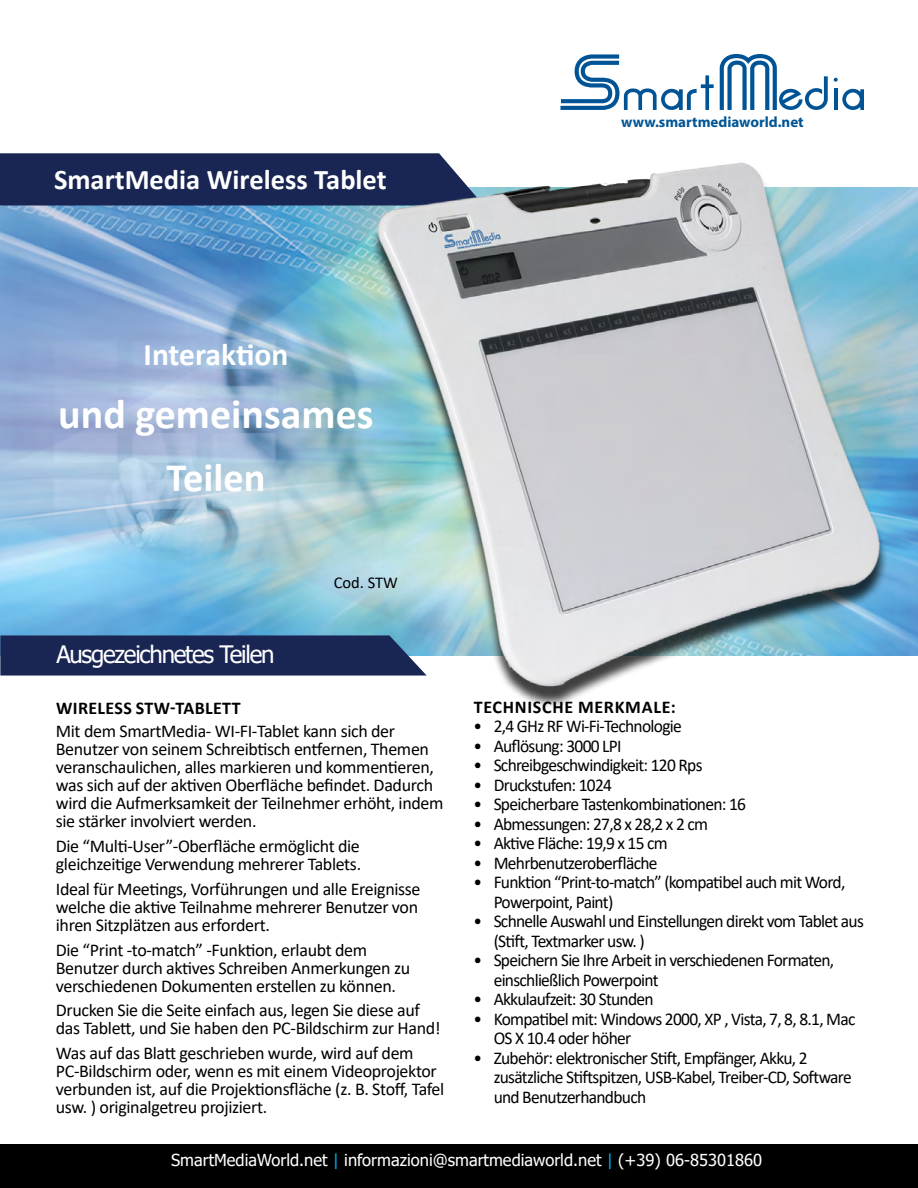
<style>
.page{position:relative;width:918px;height:1188px;background:#fff}
.page>*{position:absolute;margin:0;border:0;box-sizing:border-box;transform-origin:0 0}
.t1{font:700 42px "Calibri";color:#fff}
.t2{font:700 40.5px "Calibri";color:#fff}
.t3{font:700 31.5px "Calibri";letter-spacing:-.005em;color:#fff}
.t4{font:700 28.5px "Calibri";color:#fff}
.t5{font:24px "Tahoma";letter-spacing:-.05em;color:#fff}
.t6{font:18px/18px "Calibri";letter-spacing:-.025em;color:#000}
.t7{font:700 18px "Calibri";letter-spacing:.03em;color:#000}
.t8{font:16.5px "Tahoma";color:#fff}
.t9{font:16.5px "Calibri";color:#000}
.t10{font:700 15px "Myriad Pro";color:#005596}
.s1{color:#00aeef}
</style>
<div class="page">
<div style="left:0;top:1144px;width:918px;height:44px;background:#000"></div>
<svg style="left:842px;top:89px;width:22px;height:21px"></svg>
<svg style="left:720px;top:54px;width:108px;height:56px"></svg>
<hr style="left:834px;top:89px;width:4px;height:21px;background:#005496">
<svg style="left:834px;top:78px;width:4px;height:4px"></svg>
<svg style="left:560px;top:54px;width:154px;height:56px"></svg>
<img style="left:0;top:188px;width:918px;height:467px">
<div style="left:0;top:153px;width:447px;height:52px;background:#192552"></div>
<div style="left:0;top:635px;width:364px;height:41px;background:#192552"></div>
<div style="left:364px;top:169px;width:527px;height:540px;background:#000;opacity:.75"></div>
<img style="left:365px;top:162px;width:533px;height:533px">
<p class="t4" style="left:54px;top:160px;width:334px">SmartMedia Wireless Tablet</p>
<p class="t10" style="left:621px;top:112px;width:184px">www.smartmediaworld.net</p>
<p class="t3" style="left:144px;top:332px;width:146px">Interaktion</p>
<p class="t1" style="left:58px;top:384px;width:317px">und gemeinsames</p>
<p class="t2" style="left:166px;top:448px;width:100px">Teilen</p>
<p class="t5" style="left:56px;top:638px;width:220px">Ausgezeichnetes Teilen</p>
<p class="t9" style="left:334px;top:571px;width:66px">Cod. STW</p>
<p class="t7" style="left:56px;top:695px;width:186px">WIRELESS STW-TABLETT</p>
<p class="t6" style="left:56px;top:722px;width:389px">Mit dem SmartMedia- WI-FI-Tablet kann sich der Benutzer von seinem Schreibtisch entfernen, Themen veranschaulichen, alles markieren und kommentieren, was sich auf der aktiven Oberfläche befindet. Dadurch wird die Aufmerksamkeit der Teilnehmer erhöht, indem sie stärker involviert werden.</p>
<p class="t6" style="left:56px;top:837px;width:307px">Die “Multi-User”-Oberfläche ermöglicht die gleichzeitige Verwendung mehrerer Tablets.</p>
<p class="t6" style="left:56px;top:879px;width:366px">Ideal für Meetings, Vorführungen und alle Ereignisse welche die aktive Teilnahme mehrerer Benutzer von ihren Sitzplätzen aus erfordert.</p>
<p class="t6" style="left:56px;top:940px;width:356px">Die “Print -to-match” -Funktion, erlaubt dem<br>Benutzer durch aktives Schreiben Anmerkungen zu verschiedenen Dokumenten erstellen zu können.</p>
<p class="t6" style="left:56px;top:1001px;width:386px">Drucken Sie die Seite einfach aus, legen Sie diese auf das Tablett, und Sie haben den PC-Bildschirm zur Hand!</p>
<p class="t6" style="left:56px;top:1044px;width:390px">Was auf das Blatt geschrieben wurde, wird auf dem PC-Bildschirm oder, wenn es mit einem Videoprojektor verbunden ist, auf die Projektionsfläche (z. B. Stoff, Tafel usw. ) originalgetreu projiziert.</p>
<p class="t7" style="left:474px;top:694px;width:204px">TECHNISCHE MERKMALE:</p>
<p class="t6" style="left:473px;top:717px;width:210px">• 2,4 GHz RF Wi-Fi-Technologie</p>
<p class="t6" style="left:473px;top:736px;width:150px">• Auflösung: 3000 LPI</p>
<p class="t6" style="left:473px;top:756px;width:231px">• Schreibgeschwindigkeit: 120 Rps</p>
<p class="t6" style="left:473px;top:775px;width:140px">• Druckstufen: 1024</p>
<p class="t6" style="left:473px;top:795px;width:274px">• Speicherbare Tastenkombinationen: 16</p>
<p class="t6" style="left:473px;top:814px;width:236px">• Abmessungen: 27,8 x 28,2 x 2 cm</p>
<p class="t6" style="left:473px;top:834px;width:196px">• Aktive Fläche: 19,9 x 15 cm</p>
<p class="t6" style="left:473px;top:853px;width:186px">• Mehrbenutzeroberfläche</p>
<p class="t6" style="left:494px;top:872px;width:353px;line-height:19.5px;text-indent:-20px">• Funktion “Print-to-match” (kompatibel auch mit Word,<br>Powerpoint, Paint)</p>
<p class="t6" style="left:494px;top:911px;width:372px;line-height:19.5px;text-indent:-20px">• Schnelle Auswahl und Einstellungen direkt vom Tablet aus (Stift, Textmarker usw. )</p>
<p class="t6" style="left:494px;top:950px;width:342px;line-height:19.5px;text-indent:-20px">• Speichern Sie Ihre Arbeit in verschiedenen Formaten, einschließlich Powerpoint</p>
<p class="t6" style="left:473px;top:990px;width:182px">• Akkulaufzeit: 30 Stunden</p>
<p class="t6" style="left:494px;top:1008px;width:363px;line-height:19.5px;text-indent:-20px">• Kompatibel mit: Windows 2000, XP , Vista, 7, 8, 8.1, Mac<br>OS X 10.4 oder höher</p>
<p class="t6" style="left:494px;top:1047px;width:360px;line-height:19.5px;text-indent:-20px">• Zubehör: elektronischer Stift, Empfänger, Akku, 2 zusätzliche Stiftspitzen, USB-Kabel, Treiber-CD, Software und Benutzerhandbuch</p>
<p class="t8" style="left:171px;top:1149px;width:593px">SmartMediaWorld.net <span class="s1">|</span> informazioni@smartmediaworld.net <span class="s1">|</span> (+39) 06-85301860</p>
</div>
